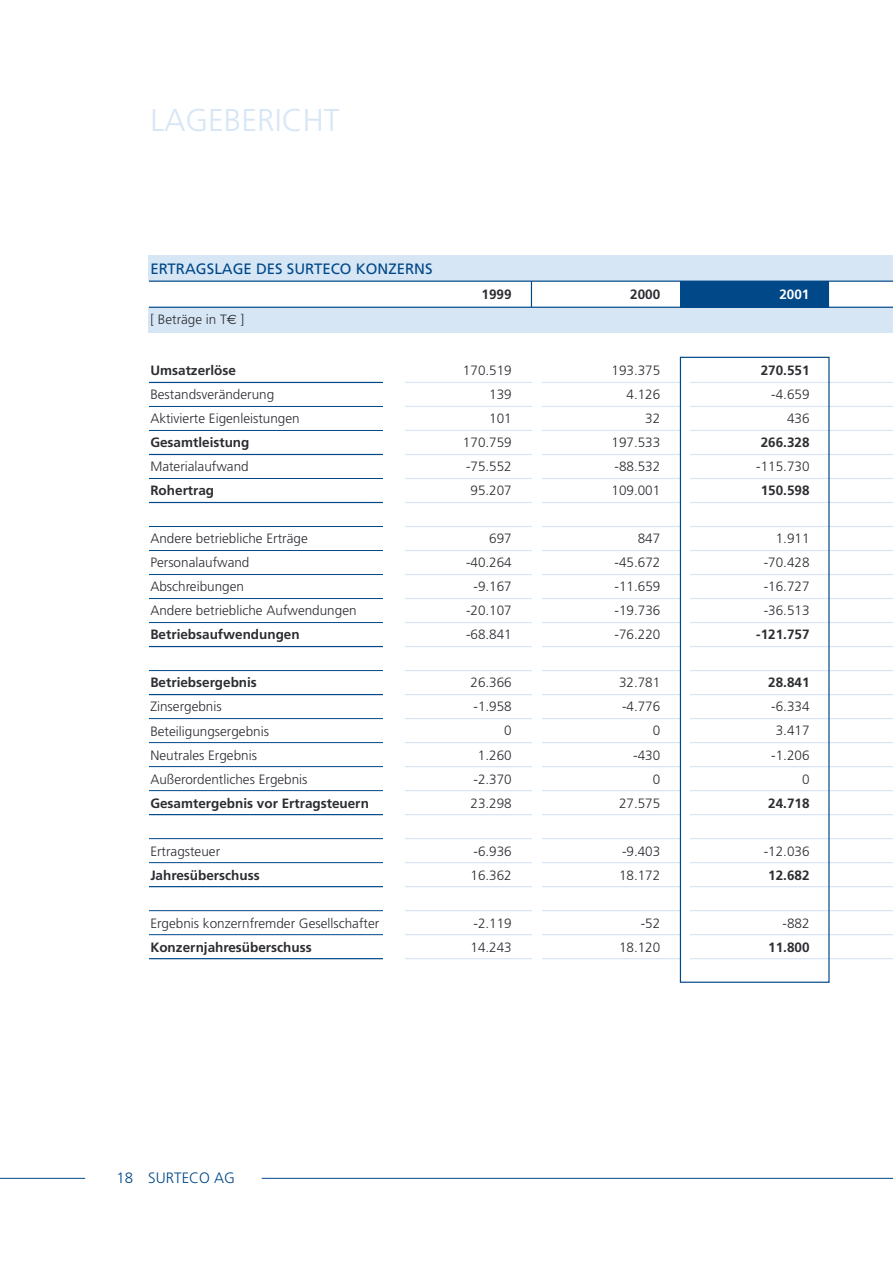
<style>
.page{position:relative;width:893px;height:1262px;background:#fff}
.page>*{position:absolute;margin:0;border:0;box-sizing:border-box;transform-origin:0 0}
.t1{font:300 31.5px "Frutiger";color:#d7e6f5}
.t2{font:15px "Frutiger";color:#004888}
.t3{font:300 15px "Frutiger";color:#004888}
.t4{font:300 13.5px/24px "Frutiger";color:#2c2d32;text-align:right}
.t5{font:700 13.5px "Frutiger";color:#2c2d32}
.t6{font:700 13.5px "Frutiger";color:#fff}
.s1{font-family:"Euro Sans";font-weight:400}
</style>
<div class="page">
<div style="left:149px;top:307px;width:743px;height:26px;background:#d7e6f5"></div>
<div style="left:149px;top:255px;width:743px;height:26px;background:#d7e6f5"></div>
<div style="left:680px;top:281px;width:148px;height:26px;background:#004888"></div>
<hr style="left:827px;top:281px;width:2px;height:26px;background:#004888">
<hr style="left:149px;top:280px;width:743px;height:2px;background:#004888">
<hr style="left:149px;top:307px;width:743px;height:1px;background:#004888">
<hr style="left:387px;top:382px;width:505px;height:1px;background:#d7e6f5">
<hr style="left:387px;top:406px;width:505px;height:1px;background:#d7e6f5">
<hr style="left:387px;top:430px;width:505px;height:1px;background:#d7e6f5">
<hr style="left:387px;top:454px;width:505px;height:1px;background:#d7e6f5">
<hr style="left:387px;top:478px;width:505px;height:1px;background:#d7e6f5">
<hr style="left:387px;top:502px;width:505px;height:1px;background:#d7e6f5">
<hr style="left:387px;top:526px;width:505px;height:1px;background:#d7e6f5">
<hr style="left:387px;top:550px;width:505px;height:1px;background:#d7e6f5">
<hr style="left:387px;top:574px;width:505px;height:1px;background:#d7e6f5">
<hr style="left:387px;top:598px;width:505px;height:1px;background:#d7e6f5">
<hr style="left:387px;top:622px;width:505px;height:1px;background:#d7e6f5">
<hr style="left:387px;top:646px;width:505px;height:1px;background:#d7e6f5">
<hr style="left:387px;top:670px;width:505px;height:1px;background:#d7e6f5">
<hr style="left:387px;top:694px;width:505px;height:1px;background:#d7e6f5">
<hr style="left:387px;top:718px;width:505px;height:1px;background:#d7e6f5">
<hr style="left:387px;top:742px;width:505px;height:1px;background:#d7e6f5">
<hr style="left:387px;top:766px;width:505px;height:1px;background:#d7e6f5">
<hr style="left:387px;top:790px;width:505px;height:1px;background:#d7e6f5">
<hr style="left:387px;top:814px;width:505px;height:1px;background:#d7e6f5">
<hr style="left:387px;top:838px;width:505px;height:1px;background:#d7e6f5">
<hr style="left:387px;top:862px;width:505px;height:1px;background:#d7e6f5">
<hr style="left:387px;top:886px;width:505px;height:1px;background:#d7e6f5">
<hr style="left:387px;top:910px;width:505px;height:1px;background:#d7e6f5">
<hr style="left:387px;top:934px;width:505px;height:1px;background:#d7e6f5">
<hr style="left:387px;top:958px;width:505px;height:1px;background:#d7e6f5">
<hr style="left:149px;top:382px;width:240px;height:1px;background:#004888">
<hr style="left:149px;top:406px;width:240px;height:1px;background:#004888">
<hr style="left:149px;top:430px;width:240px;height:1px;background:#004888">
<hr style="left:149px;top:454px;width:240px;height:1px;background:#004888">
<hr style="left:149px;top:478px;width:240px;height:1px;background:#004888">
<hr style="left:149px;top:502px;width:240px;height:1px;background:#004888">
<hr style="left:149px;top:526px;width:240px;height:1px;background:#004888">
<hr style="left:149px;top:550px;width:240px;height:1px;background:#004888">
<hr style="left:149px;top:574px;width:240px;height:1px;background:#004888">
<hr style="left:149px;top:598px;width:240px;height:1px;background:#004888">
<hr style="left:149px;top:622px;width:240px;height:1px;background:#004888">
<hr style="left:149px;top:646px;width:240px;height:1px;background:#004888">
<hr style="left:149px;top:670px;width:240px;height:1px;background:#004888">
<hr style="left:149px;top:694px;width:240px;height:1px;background:#004888">
<hr style="left:149px;top:718px;width:240px;height:1px;background:#004888">
<hr style="left:149px;top:742px;width:240px;height:1px;background:#004888">
<hr style="left:149px;top:766px;width:240px;height:1px;background:#004888">
<hr style="left:149px;top:790px;width:240px;height:1px;background:#004888">
<hr style="left:149px;top:814px;width:240px;height:1px;background:#004888">
<hr style="left:149px;top:838px;width:240px;height:1px;background:#004888">
<hr style="left:149px;top:862px;width:240px;height:1px;background:#004888">
<hr style="left:149px;top:886px;width:240px;height:1px;background:#004888">
<hr style="left:149px;top:910px;width:240px;height:1px;background:#004888">
<hr style="left:149px;top:934px;width:240px;height:1px;background:#004888">
<hr style="left:149px;top:958px;width:240px;height:1px;background:#004888">
<svg style="left:531px;top:282px;width:1px;height:25px"></svg>
<div style="left:383px;top:351px;width:21px;height:657px;background:#fff"></div>
<div style="left:532px;top:378px;width:9px;height:591px;background:#fff"></div>
<div style="left:680px;top:375px;width:9px;height:600px;background:#fff"></div>
<div style="left:679px;top:357px;width:150px;height:625px;border:1px solid #004888"></div>
<hr style="left:262px;top:1178px;width:630px;height:1px;background:#004888">
<hr style="left:0;top:1178px;width:85px;height:1px;background:#004888">
<h1 class="t1" style="left:150px;top:108px;width:191px">LAGEBERICHT</h1>
<p class="t2" style="left:150px;top:263px;width:283px">ERTRAGSLAGE DES SURTECO KONZERNS</p>
<p class="t4" style="left:150px;top:309px;width:95px">[ Beträge in T<span class="s1">€</span> ]</p>
<p class="t5" style="left:150px;top:365px;width:87px">Umsatzerlöse</p>
<p class="t4" style="left:150px;top:384px;width:151px;text-align:left">Bestandsveränderung<br>Aktivierte Eigenleistungen</p>
<p class="t5" style="left:150px;top:437px;width:101px">Gesamtleistung</p>
<p class="t4" style="left:150px;top:456px;width:100px">Materialaufwand</p>
<p class="t5" style="left:150px;top:485px;width:65px">Rohertrag</p>
<p class="t4" style="left:150px;top:528px;width:208px;text-align:left">Andere betriebliche Erträge<br>Personalaufwand<br>Abschreibungen<br>Andere betriebliche Aufwendungen</p>
<p class="t5" style="left:150px;top:629px;width:151px">Betriebsaufwendungen</p>
<p class="t5" style="left:150px;top:677px;width:108px">Betriebsergebnis</p>
<p class="t4" style="left:150px;top:696px;width:159px;text-align:left">Zinsergebnis<br>Beteiligungsergebnis<br>Neutrales Ergebnis<br>Außerordentliches Ergebnis</p>
<p class="t5" style="left:150px;top:797px;width:220px">Gesamtergebnis vor Ertragsteuern</p>
<p class="t4" style="left:150px;top:840px;width:71px">Ertragsteuer</p>
<p class="t5" style="left:150px;top:869px;width:111px">Jahresüberschuss</p>
<p class="t4" style="left:150px;top:912px;width:230px">Ergebnis konzernfremder Gesellschafter</p>
<p class="t5" style="left:150px;top:941px;width:163px">Konzernjahresüberschuss</p>
<p class="t5" style="left:481px;top:289px;width:32px">1999</p>
<p class="t5" style="left:630px;top:289px;width:32px">2000</p>
<p class="t6" style="left:779px;top:289px;width:32px">2001</p>
<p class="t4" style="left:463px;top:360px;width:50px">170.519<br>139<br>101<br>170.759 -75.552<br>95.207</p>
<p class="t4" style="left:466px;top:528px;width:47px">697 -40.264 -9.167 -20.107 -68.841</p>
<p class="t4" style="left:470px;top:672px;width:43px">26.366 -1.958<br>0<br>1.260 -2.370<br>23.298</p>
<p class="t4" style="left:470px;top:840px;width:43px;text-align:left">-6.936<br>16.362</p>
<p class="t4" style="left:470px;top:912px;width:43px;text-align:left">-2.119<br>14.243</p>
<p class="t4" style="left:611px;top:360px;width:50px">193.375<br>4.126<br>32<br>197.533 -88.532<br>109.001</p>
<p class="t4" style="left:614px;top:528px;width:47px;text-align:justify;text-indent:23px">847 -45.672 -11.659 -19.736 -76.220</p>
<p class="t4" style="left:619px;top:672px;width:43px">32.781 -4.776<br>0<br>-430<br>0<br>27.575</p>
<p class="t4" style="left:619px;top:840px;width:43px;text-align:left">-9.403<br>18.172</p>
<p class="t4" style="left:619px;top:912px;width:43px">-52<br>18.120</p>
<p class="t5" style="left:760px;top:365px;width:50px">270.551</p>
<p class="t4" style="left:771px;top:384px;width:40px">-4.659<br>436</p>
<p class="t5" style="left:760px;top:437px;width:50px">266.328</p>
<p class="t4" style="left:756px;top:456px;width:55px">-115.730</p>
<p class="t5" style="left:760px;top:485px;width:50px">150.598</p>
<p class="t4" style="left:763px;top:528px;width:47px;text-align:justify;text-indent:12px">1.911 -70.428 -16.727 -36.513</p>
<p class="t5" style="left:756px;top:629px;width:55px">-121.757</p>
<p class="t5" style="left:768px;top:677px;width:43px">28.841</p>
<p class="t4" style="left:771px;top:696px;width:40px">-6.334<br>3.417 -1.206<br>0</p>
<p class="t5" style="left:768px;top:797px;width:43px">24.718</p>
<p class="t4" style="left:763px;top:840px;width:47px">-12.036</p>
<p class="t5" style="left:768px;top:869px;width:43px">12.682</p>
<p class="t4" style="left:782px;top:912px;width:29px">-882</p>
<p class="t5" style="left:768px;top:941px;width:43px">11.800</p>
<p class="t3" style="left:116px;top:1171px;width:120px">18 SURTECO AG</p>
</div>
